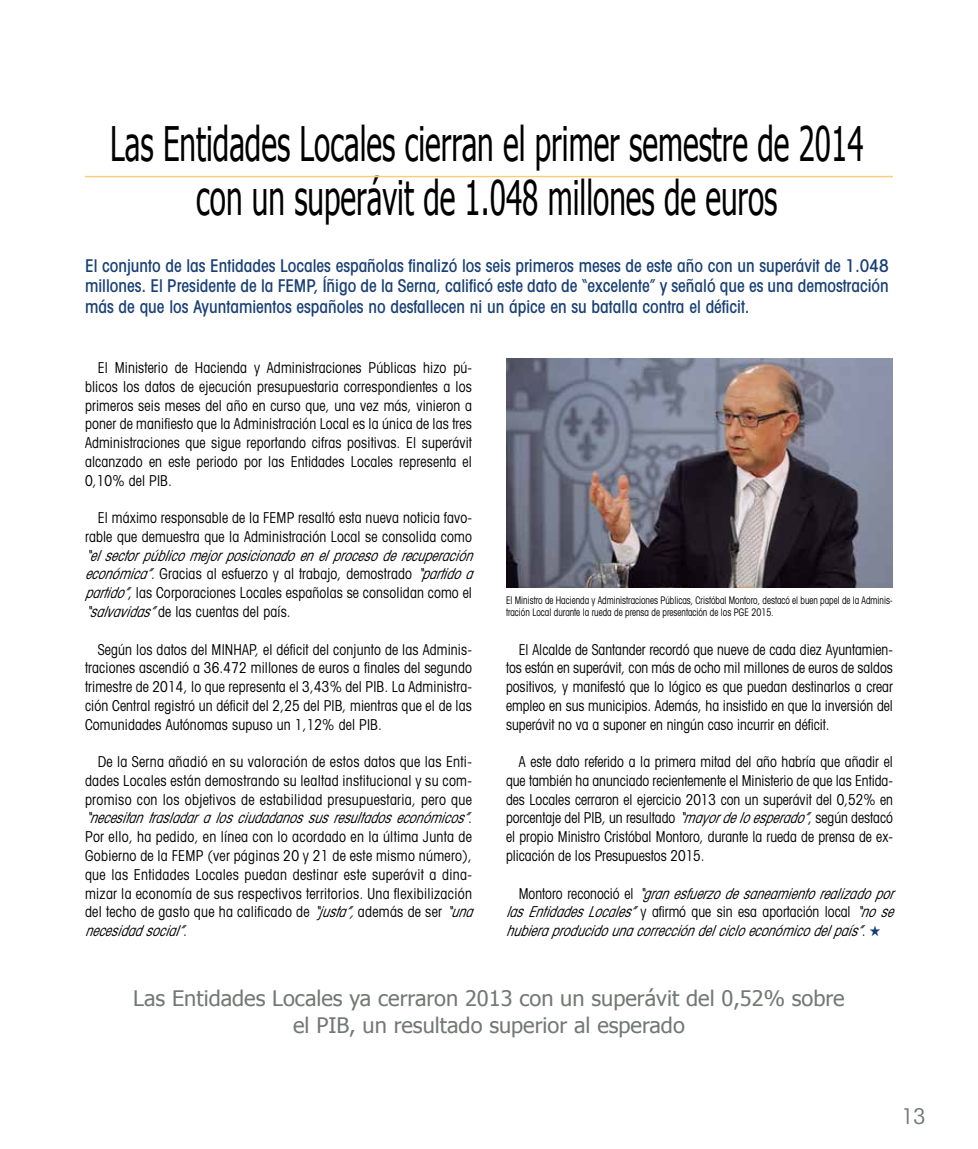
<style>
.page{position:relative;width:978px;height:1149px;background:#fff}
.page>*{position:absolute;margin:0;border:0;box-sizing:border-box;transform-origin:0 0}
.t1{font:47.55px/54px "Tahoma";color:#000;text-align:center;scale:.62 1}
.t2{font:condensed 21.75px "Avant Garde";color:#727874}
.t3{font:21.3px/27px "Tahoma";color:#727874;text-align:center}
.t4{font:500 condensed 17.55px/20.7px "Avant Garde";color:#183f75;text-align:justify}
.t5{font:condensed 15px/18.8px "Avant Garde";letter-spacing:.01em;color:#000;text-align:justify;scale:.92 1}
.t6{font:condensed 15px/18.8px "Avant Garde";letter-spacing:.01em;color:#000;text-align:justify;scale:.91 1}
.t7{font:condensed 15px/18.8px "Avant Garde";letter-spacing:.01em;color:#000;scale:.93 1}
.t8{font:italic condensed 15px/18.8px "Avant Garde";color:#000;text-align:justify;scale:.92 1}
.t9{font:condensed 10.5px/12px "Avant Garde";color:#000;scale:.86 1}
.s1{font-style:italic}
.s2{font-style:normal}
.s3{color:#183f75}
</style>
<div class="page">
<hr style="left:85px;top:176px;width:808px;height:1px;background:#fbcd7b">
<img style="left:506px;top:358px;width:387px;height:229px">
<h1 class="t1" style="left:110px;top:115px;width:1217px">Las Entidades Locales cierran el primer semestre de 2014 con un superávit de 1.048 millones de euros</h1>
<p class="t4" style="left:85px;top:255px;width:805px">El conjunto de las Entidades Locales españolas finalizó los seis primeros meses de este año con un superávit de 1.048 millones. El Presidente de la FEMP, Íñigo de la Serna, calificó este dato de “excelente” y señaló que es una demostración más de que los Ayuntamientos españoles no desfallecen ni un ápice en su batalla contra el déficit.</p>
<p class="t5" style="left:85px;top:358px;width:422px;text-indent:13px">El Ministerio de Hacienda y Administraciones Públicas hizo pú&shy;blicos los datos de ejecución presupuestaria correspondientes a los primeros seis meses del año en curso que, una vez más, vinieron a poner de manifiesto que la Administración Local es la única de las tres Administraciones que sigue reportando cifras positivas. El superávit alcanzado en este periodo por las Entidades Locales representa el 0,10% del PIB.</p>
<p class="t5" style="left:85px;top:508px;width:422px;text-align:right">El máximo responsable de la FEMP resaltó esta nueva noticia favo&shy;rable que demuestra que la Administración Local se consolida como</p>
<p class="t5" style="left:85px;top:545px;width:429px;text-align:left"><span class="s1">“elsectorpúblicomejorposicionadoenelprocesoderecuperación económica”.</span>Gracias al esfuerzo y al trabajo, demostrado <span class="s1">“partidoa partido”</span>, las Corporaciones Locales españolas se consolidan como el <span class="s1">“salvavidas”</span>de las cuentas del país.</p>
<p class="t5" style="left:85px;top:639px;width:422px;text-indent:13px">Según los datos del MINHAP, el déficit del conjunto de las Adminis&shy;traciones ascendió a 36.472 millones de euros a finales del segundo trimestre de 2014, lo que representa el 3,43% del PIB. La Administra&shy;ción Central registró un déficit del 2,25 del PIB, mientras que el de las Comunidades Autónomas supuso un 1,12% del PIB.</p>
<p class="t7" style="left:85px;top:751px;width:425px;text-indent:13px">De la Serna añadió en su valoración de estos datos que las Enti&shy;dades Locales están demostrando su lealtad institucional y su com&shy;promiso con los objetivos de estabilidad presupuestaria, pero que <span class="s1">“necesitantrasladaralosciudadanossusresultadoseconómicos”</span>.<br>Por ello, ha pedido, en línea con lo acordado en la última Junta de Gobierno de la FEMP (ver páginas 20 y 21 de este mismo número), que las Entidades Locales puedan destinar este superávit a dina&shy;mizar la economía de sus respectivos territorios. Una flexibilización del techo de gasto que ha calificado de <span class="s1">“justa”,</span>además de ser <span class="s1">“una necesidadsocial”</span>.</p>
<p class="t9" style="left:506px;top:594px;width:451px">El Ministro de Hacienda y Administraciones Públicas, Cristóbal Montoro, destacó el buen papel de la Adminis&shy;tración Local durante la rueda de prensa de presentación de los PGE 2015.</p>
<p class="t6" style="left:506px;top:639px;width:427px;text-indent:13px">El Alcalde de Santander recordó que nueve de cada diez Ayuntamien&shy;tos están en superávit, con más de ocho mil millones de euros de saldos positivos, y manifestó que lo lógico es que puedan destinarlos a crear empleo en sus municipios. Además, ha insistido en que la inversión del superávit no va a suponer en ningún caso incurrir en déficit.</p>
<p class="t6" style="left:506px;top:751px;width:427px;text-indent:13px">A este dato referido a la primera mitad del año habría que añadir el que también ha anunciado recientemente el Ministerio de que las Entida&shy;des Locales cerraron el ejercicio 2013 con un superávit del 0,52% en porcentaje del PIB, un resultado <span class="s1">“mayordeloesperado”</span>, según destacó el propio Ministro Cristóbal Montoro, durante la rueda de prensa de ex&shy;plicación de los Presupuestos 2015.</p>
<p class="t8" style="left:506px;top:883px;width:429px;text-indent:13px"><span class="s2">M o n t o r o r e c o n o c i ó e l</span> “granesfuerzodesaneamientorealizadopor lasEntidadesLocales”<span class="s2">y afirmó que sin esa aportación local</span> “nose hubieraproducidounacorreccióndelcicloeconómicodelpaís”<span class="s2">.</span> <span class="s3">★</span></p>
<h3 class="t3" style="left:133px;top:983px;width:713px">Las Entidades Locales ya cerraron 2013 con un superávit del 0,52% sobre el PIB, un resultado superior al esperado</h3>
<h2 class="t2" style="left:901px;top:1101px;width:26px">13</h2>
</div>
